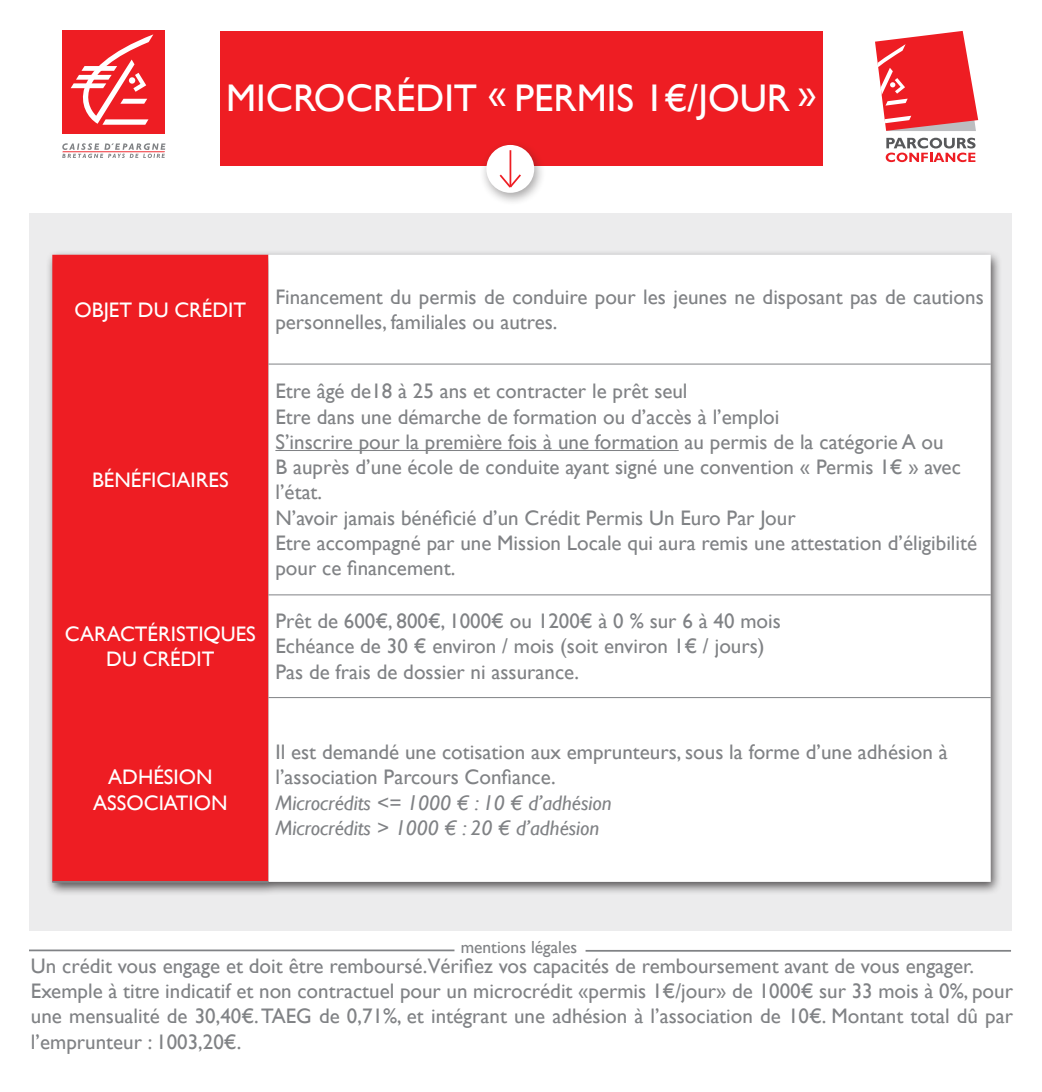
<style>
.page{position:relative;width:1042px;height:1092px;background:#fff}
.page>*{position:absolute;margin:0;border:0;box-sizing:border-box;transform-origin:0 0}
.t1{font:38.5px "Gill Sans";color:#fff}
.t2{font:21px/25.2px "Gill Sans";color:#808285}
.t3{font:21px/25.2px "Gill Sans";color:#fff;text-align:center}
.t4{font:italic 21px "Gill Sans";color:#808285}
.t5{font:17.5px "Gill Sans";color:#808285}
</style>
<div class="page">
<div style="left:220px;top:31px;width:603px;height:134px;background:#ee1d23"></div>
<div style="left:29px;top:213px;width:982px;height:717px;background:#ececed"></div>
<svg style="left:62px;top:143px;width:103px;height:15px"></svg>
<div style="left:62px;top:31px;width:103px;height:103px;background:#ee1d23"></div>
<svg style="left:70px;top:34px;width:83px;height:91px"></svg>
<svg style="left:885px;top:138px;width:90px;height:24px"></svg>
<svg style="left:875px;top:31px;width:103px;height:100px"></svg>
<div style="left:480px;top:140px;width:66px;height:66px;background:#231f20;opacity:.4"></div>
<div style="left:486px;top:145px;width:48px;height:48px;background:#fff;border-radius:50%"></div>
<hr style="left:509px;top:150px;width:2px;height:37px;background:#ee1d23">
<svg style="left:499px;top:172px;width:22px;height:16px"></svg>
<div style="left:45px;top:249px;width:957px;height:647px;background:#231f20;opacity:.75"></div>
<div style="left:52px;top:255px;width:216px;height:625px;background:#ee1d23"></div>
<div style="left:268px;top:255px;width:722px;height:626px;background:#fff"></div>
<hr style="left:52px;top:880px;width:216px;height:2px;background:#808285">
<hr style="left:268px;top:363px;width:722px;height:1px;background:#808285">
<hr style="left:268px;top:594px;width:722px;height:1px;background:#808285">
<hr style="left:268px;top:697px;width:722px;height:1px;background:#808285">
<hr style="left:275px;top:450px;width:404px;height:1px;background:#808285">
<hr style="left:29px;top:949px;width:425px;height:2px;background:#808285">
<hr style="left:585px;top:949px;width:426px;height:2px;background:#808285">
<p class="t1" style="left:226px;top:76px;width:592px">MICROCRÉDIT « PERMIS 1€/JOUR »</p>
<p class="t3" style="left:75px;top:297px;width:173px">OBJET DU CRÉDIT</p>
<p class="t2" style="left:275px;top:285px;width:710px">Financement du permis de conduire pour les jeunes ne disposant pas de cautions personnelles, familiales ou autres.</p>
<p class="t3" style="left:92px;top:467px;width:138px">BÉNÉFICIAIRES</p>
<p class="t3" style="left:65px;top:621px;width:193px">CARACTÉRISTIQUES<br>DU CRÉDIT</p>
<p class="t2" style="left:275px;top:379px;width:414px">Etre âgé de18 à 25 ans et contracter le prêt seul</p>
<p class="t2" style="left:275px;top:404px;width:505px">Etre dans une démarche de formation ou d’accès à l’emploi</p>
<p class="t2" style="left:275px;top:429px;width:687px">S’inscrire pour la première fois à une formation au permis de la catégorie A ou<br>B auprès d’une école de conduite ayant signé une convention « Permis 1€ » avec l’état.</p>
<p class="t2" style="left:275px;top:505px;width:522px">N’avoir jamais bénéficié d’un Crédit Permis Un Euro Par Jour</p>
<p class="t2" style="left:275px;top:530px;width:703px">Etre accompagné par une Mission Locale qui aura remis une attestation d’éligibilité pour ce financement.</p>
<p class="t2" style="left:275px;top:609px;width:507px">Prêt de 600€, 800€, 1000€ ou 1200€ à 0 % sur 6 à 40 mois</p>
<p class="t2" style="left:275px;top:634px;width:491px">Echéance de 30 € environ / mois (soit environ 1€ / jours)</p>
<p class="t2" style="left:275px;top:659px;width:305px">Pas de frais de dossier ni assurance.</p>
<p class="t3" style="left:93px;top:765px;width:136px">ADHÉSION<br>ASSOCIATION</p>
<p class="t2" style="left:275px;top:739px;width:674px">Il est demandé une cotisation aux emprunteurs, sous la forme d’une adhésion à l’association Parcours Confiance.</p>
<p class="t4" style="left:275px;top:790px;width:338px">Microcrédits &lt;= 1000 € : 10 € d’adhésion</p>
<p class="t4" style="left:275px;top:815px;width:326px">Microcrédits &gt; 1000 € : 20 € d’adhésion</p>
<p class="t5" style="left:461px;top:937px;width:118px">mentions légales</p>
<p class="t2" style="left:31px;top:953px;width:944px">Un crédit vous engage et doit être remboursé.Vérifiez vos capacités de remboursement avant de vous engager.</p>
<p class="t2" style="left:31px;top:978px;width:983px;text-align:justify">Exemple à titre indicatif et non contractuel pour un microcrédit «permis 1€/jour» de 1000€ sur 33 mois à 0%, pour une mensualité de 30,40€. TAEG de 0,71%, et intégrant une adhésion à l’association de 10€. Montant total dû par l’emprunteur : 1003,20€.</p>
</div>
